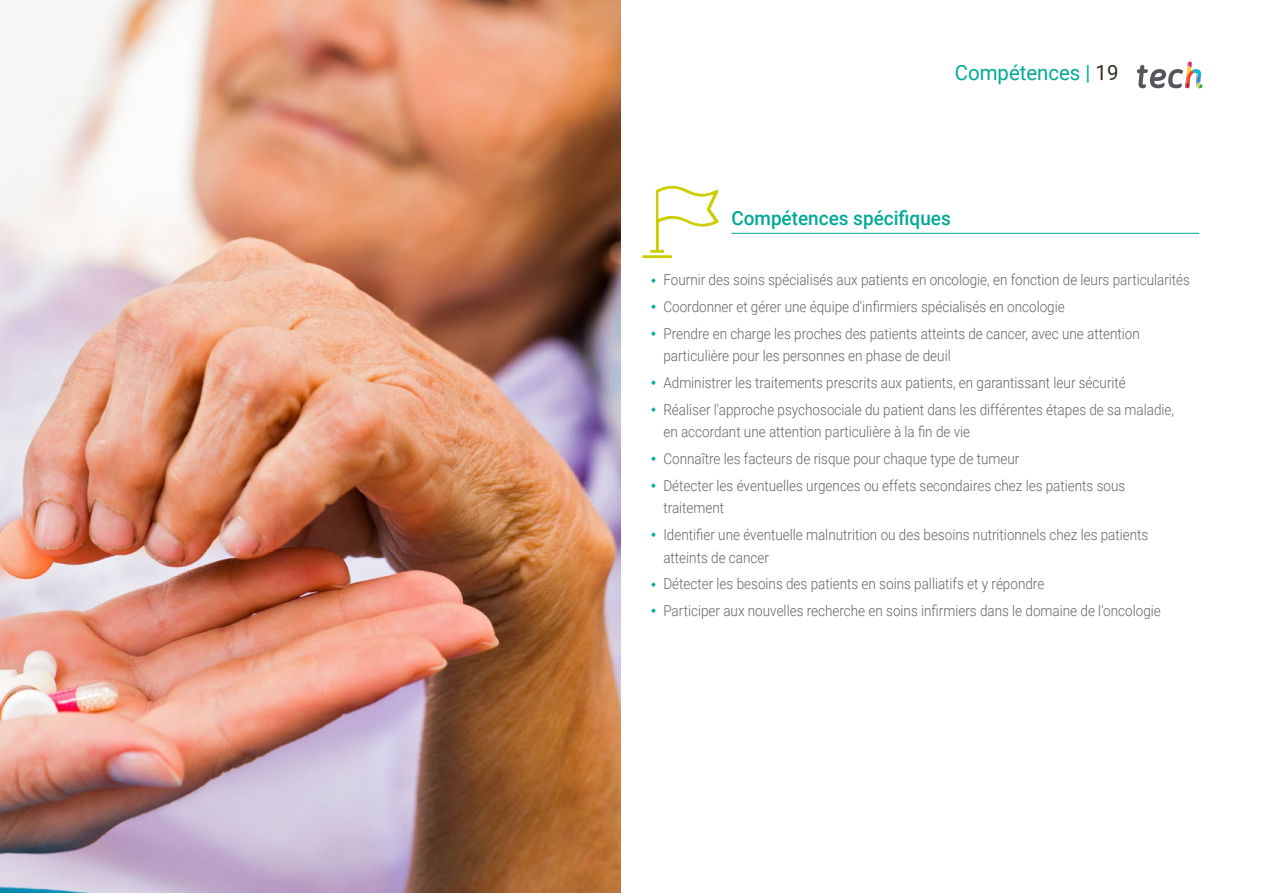
<style>
.page{position:relative;width:1263px;height:893px;background:#fff}
.page>*{position:absolute;margin:0;border:0;box-sizing:border-box;transform-origin:0 0}
.t1{font:21px "Roboto";color:#00a996}
.t2{font:500 19.5px "Roboto";color:#00a996}
.t3{font:300 15px/26.7px "Roboto";color:#61646a;scale:.9 1}
.s1{color:#312e20}
</style>
<div class="page">
<img style="left:0;top:0;width:621px;height:893px">
<hr style="left:731px;top:233px;width:468px;height:1px;background:#00a996">
<hr style="left:642px;top:255px;width:30px;height:3px;background:#cdce00">
<svg style="left:650px;top:186px;width:69px;height:67px"></svg>
<svg style="left:1137px;top:62px;width:65px;height:27px"></svg>
<h1 class="t1" style="left:955px;top:57px;width:165px">Compétences | <span class="s1">19</span></h1>
<h2 class="t2" style="left:731px;top:204px;width:221px">Compétences spécifiques</h2>
<p class="t3" style="left:663px;top:266px;width:587px">Fournir des soins spécialisés aux patients en oncologie, en fonction de leurs particularités<br>Coordonner et gérer une équipe d'infirmiers spécialisés en oncologie<br>Prendre en charge les proches des patients atteints de cancer, avec une attention</p>
<p class="t3" style="left:663px;top:342px;width:569px">particulière pour les personnes en phase de deuil<br>Administrer les traitements prescrits aux patients, en garantissant leur sécurité<br>Réaliser l'approche psychosociale du patient dans les différentes étapes de sa maladie,</p>
<p class="t3" style="left:663px;top:418px;width:515px">en accordant une attention particulière à la fin de vie<br>Connaître les facteurs de risque pour chaque type de tumeur<br>Détecter les éventuelles urgences ou effets secondaires chez les patients sous</p>
<p class="t3" style="left:663px;top:494px;width:540px">traitement<br>Identifier une éventuelle malnutrition ou des besoins nutritionnels chez les patients</p>
<p class="t3" style="left:663px;top:543px;width:554px">atteints de cancer<br>Détecter les besoins des patients en soins palliatifs et y répondre<br>Participer aux nouvelles recherche en soins infirmiers dans le domaine de l'oncologie</p>
</div>
